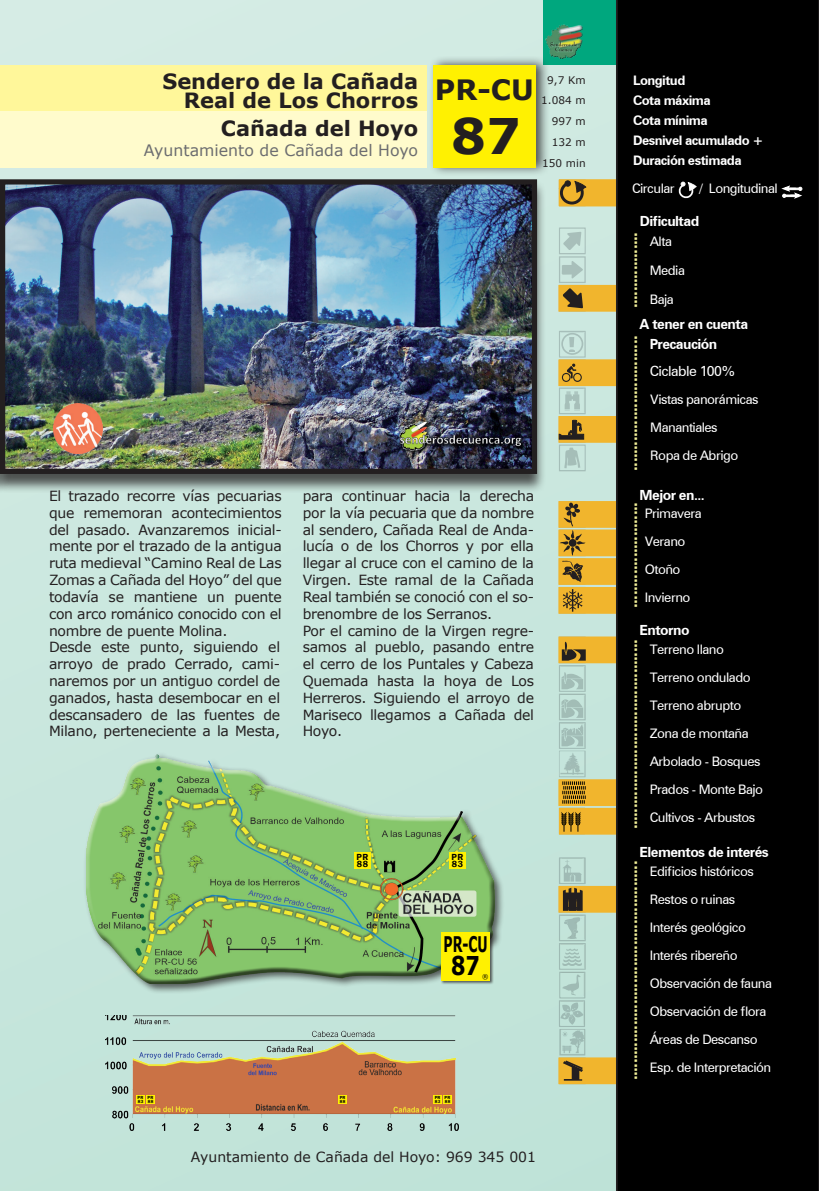
<style>
.page{position:relative;width:819px;height:1191px;background:#fff}
.page>*{position:absolute;margin:0;border:0;box-sizing:border-box;transform-origin:0 0}
.t1{font:700 49px "Verdana";color:#231f20}
.t2{font:28.53px "Myriad Pro";color:#d1d2d4;scale:2 1}
.t3{font:700 28px "Verdana";color:#231f20}
.t4{font:700 25.9px "Verdana";color:#000;scale:.78 1}
.t5{font:700 21.53px "Verdana";color:#000;scale:.58 1}
.t6{font:700 21px/19.2px "Verdana";color:#231f20;text-align:right}
.t7{font:15.75px "Verdana";color:#6c6d70}
.t8{font:14px/16.8px "Verdana";letter-spacing:-.02em;color:#231f20}
.t9{font:700 14px "Zurich BT";letter-spacing:-.04em;color:#fff}
.t10{font:14px "Verdana";color:#231f20}
.t11{font:14px "Zurich BT";letter-spacing:-.04em;color:#fff}
.t12{font:13.12px/28px "Zurich BT";letter-spacing:-.04em;color:#fff}
.t13{font:700 13.12px "Verdana";color:#f3f199}
.t14{font:700 13.12px "Zurich BT";letter-spacing:-.04em;color:#fff}
.t15{font:10.5px/20.8px "Verdana";color:#231f20;text-align:right}
.t16{font:600 9.1px/7px "Franklin Gothic";letter-spacing:.05em;color:#000}
.t17{font:6.83px "Verdana";color:#000;scale:.93 1}
.t18{font:600 4.55px/3.5px "Franklin Gothic";letter-spacing:.05em;color:#000}
</style>
<div class="page">
<div style="left:1px;top:0;width:619px;height:1191px;background:#c9e7dd"></div>
<div style="left:542px;top:0;width:73px;height:64px;background:#00a77e"></div>
<img style="left:545px;top:25px;width:38px;height:33px">
<img style="left:559px;top:750px;width:26px;height:27px">
<img style="left:559px;top:1029px;width:26px;height:26px">
<div style="left:429px;top:55px;width:121px;height:122px;background:#231f20;opacity:.75"></div>
<div style="left:433px;top:65px;width:103px;height:102px;background:#fff101"></div>
<div style="left:0;top:65px;width:427px;height:49px;background:#fff79a"></div>
<div style="left:0;top:111px;width:427px;height:56px;background:#fffbcc"></div>
<div style="left:83px;top:751px;width:421px;height:243px;background:#231f20;opacity:.7"></div>
<div style="left:81px;top:749px;width:400px;height:182px;background:#fff;opacity:.75"></div>
<div style="left:90px;top:752px;width:409px;height:237px;background:#231f20;opacity:.75"></div>
<div style="left:0;top:180px;width:546px;height:313px;background:#231f20;opacity:.75"></div>
<img style="left:6px;top:185px;width:525px;height:283px">
<div style="left:0;top:179px;width:537px;height:295px;border:5px solid #231f20"></div>
<img style="left:105px;top:1015px;width:353px;height:115px">
<div style="left:136px;top:1095px;width:9px;height:8px;background:#fff101"></div>
<div style="left:338px;top:1095px;width:9px;height:8px;background:#fff101"></div>
<div style="left:146px;top:1095px;width:9px;height:8px;background:#fff101"></div>
<div style="left:433px;top:1095px;width:8px;height:8px;background:#fff101"></div>
<div style="left:443px;top:1095px;width:8px;height:8px;background:#fff101"></div>
<div style="left:449px;top:852px;width:16px;height:17px;background:#fff101"></div>
<div style="left:354px;top:852px;width:17px;height:17px;background:#fff101"></div>
<div style="left:441px;top:932px;width:52px;height:53px;background:#231f20;opacity:.7"></div>
<div style="left:441px;top:932px;width:49px;height:48px;background:#fff101"></div>
<img style="left:396px;top:417px;width:131px;height:40px">
<svg style="left:558px;top:1057px;width:58px;height:27px;background:#d7a42f"></svg>
<svg style="left:558px;top:779px;width:58px;height:55px;background:#d2a230"></svg>
<svg style="left:558px;top:179px;width:58px;height:28px;background:#d1a031"></svg>
<svg style="left:558px;top:636px;width:58px;height:113px"></svg>
<svg style="left:558px;top:501px;width:58px;height:113px;background:#d9a835"></svg>
<svg style="left:558px;top:857px;width:58px;height:170px"></svg>
<svg style="left:558px;top:227px;width:58px;height:85px"></svg>
<svg style="left:558px;top:331px;width:58px;height:140px"></svg>
<img style="left:53px;top:404px;width:50px;height:49px">
<div style="left:616px;top:0;width:203px;height:1191px;background:#000"></div>
<svg style="left:676px;top:182px;width:20px;height:18px"></svg>
<svg style="left:781px;top:185px;width:21px;height:14px"></svg>
<h3 class="t6" style="left:162px;top:71px;width:257px">Sendero de la Cañada<br>Real de Los Chorros</h3>
<h3 class="t3" style="left:435px;top:70px;width:100px">PR-CU</h3>
<h3 class="t6" style="left:221px;top:119px;width:199px">Cañada del Hoyo</h3>
<h1 class="t1" style="left:451px;top:101px;width:71px">87</h1>
<p class="t7" style="left:144px;top:139px;width:276px">Ayuntamiento de Cañada del Hoyo</p>
<p class="t15" style="left:541px;top:69px;width:46px">9,7 Km<br>1.084 m<br>997 m<br>132 m</p>
<p class="t15" style="left:542px;top:153px;width:45px">150 min</p>
<h2 class="t2" style="left:565px;top:325px;width:8px">!</h2>
<p class="t8" style="left:49px;top:487px;width:234px">El trazado recorre vías pecuarias que rememoran acontecimientos del pasado. Avanzaremos inicial&shy;mente por el trazado de la antigua ruta medieval “Camino Real de Las<br>Zomas a Cañada del Hoyo” del que todavía se mantiene un puente con arco románico conocido con el nombre de puente Molina.<br>Desde este punto, siguiendo el arroyo de prado Cerrado, cami&shy;naremos por un antiguo cordel de ganados, hasta desembocar en el descansadero de las fuentes de<br>Milano, perteneciente a la Mesta,</p>
<p class="t8" style="left:303px;top:487px;width:233px">para continuar hacia la derecha por la vía pecuaria que da nombre al sendero, Cañada Real de Anda&shy;lucía o de los Chorros y por ella llegar al cruce con el camino de la<br>Virgen. Este ramal de la Cañada<br>Real también se conoció con el so&shy;brenombre de los Serranos.<br>Por el camino de la Virgen regre&shy;samos al pueblo, pasando entre el cerro de los Puntales y Cabeza<br>Quemada hasta la hoya de Los<br>Herreros. Siguiendo el arroyo de<br>Mariseco llegamos a Cañada del<br>Hoyo.</p>
<p class="t16" style="left:356px;top:854px;width:13px">PR<br>88</p>
<p class="t16" style="left:451px;top:854px;width:13px">PR<br>83</p>
<h3 class="t5" style="left:443px;top:928px;width:78px">PR-CU</h3>
<h3 class="t4" style="left:451px;top:946px;width:38px">87</h3>
<p class="t17" style="left:482px;top:972px;width:8px">®</p>
<p class="t18" style="left:138px;top:1095px;width:7px">PR<br>83</p>
<p class="t18" style="left:339px;top:1095px;width:7px">PR<br>88</p>
<p class="t18" style="left:147px;top:1095px;width:7px">PR<br>88</p>
<p class="t18" style="left:434px;top:1095px;width:7px">PR<br>83</p>
<p class="t18" style="left:444px;top:1095px;width:7px">PR<br>88</p>
<p class="t10" style="left:191px;top:1147px;width:346px">Ayuntamiento de Cañada del Hoyo: 969 345 001</p>
<p class="t14" style="left:633px;top:71px;width:54px">Longitud</p>
<p class="t14" style="left:633px;top:91px;width:79px">Cota máxima</p>
<p class="t14" style="left:633px;top:131px;width:132px">Desnivel acumulado +</p>
<p class="t14" style="left:633px;top:111px;width:76px">Cota mínima</p>
<p class="t14" style="left:633px;top:150px;width:110px">Duración estimada</p>
<p class="t12" style="left:632px;top:174px;width:44px">Circular</p>
<p class="t12" style="left:699px;top:174px;width:80px">/ Longitudinal</p>
<p class="t9" style="left:639px;top:211px;width:61px">Dificultad</p>
<p class="t13" style="left:623px;top:308px;width:78px;rotate:-90deg">..................</p>
<p class="t12" style="left:649px;top:226px;width:24px">Alta</p>
<p class="t12" style="left:649px;top:255px;width:37px">Media</p>
<p class="t12" style="left:649px;top:284px;width:26px">Baja</p>
<p class="t9" style="left:639px;top:314px;width:110px">A tener en cuenta</p>
<p class="t13" style="left:623px;top:471px;width:137px;rotate:-90deg">................................</p>
<p class="t9" style="left:649px;top:334px;width:69px">Precaución</p>
<p class="t11" style="left:649px;top:361px;width:87px">Ciclable 100%</p>
<p class="t12" style="left:650px;top:384px;width:110px">Vistas panorámicas<br>Manantiales<br>Ropa de Abrigo</p>
<p class="t9" style="left:639px;top:485px;width:66px">Mejor en...</p>
<p class="t13" style="left:623px;top:608px;width:107px;rotate:-90deg">.........................</p>
<p class="t12" style="left:644px;top:499px;width:58px">Primavera<br>Verano<br>Otoño<br>Invierno</p>
<p class="t9" style="left:639px;top:620px;width:51px">Entorno</p>
<p class="t13" style="left:623px;top:829px;width:192px;rotate:-90deg">.............................................</p>
<p class="t12" style="left:649px;top:635px;width:115px">Terreno llano<br>Terreno ondulado<br>Terreno abrupto<br>Zona de montaña<br>Arbolado - Bosques<br>Prados - Monte Bajo<br>Cultivos - Arbustos</p>
<p class="t9" style="left:639px;top:841px;width:131px">Elementos de interés</p>
<p class="t13" style="left:623px;top:1080px;width:221px;rotate:-90deg">....................................................</p>
<p class="t12" style="left:649px;top:856px;width:124px">Edificios históricos<br>Restos o ruinas<br>Interés geológico<br>Interés ribereño<br>Observación de fauna<br>Observación de flora<br>Áreas de Descanso<br>Esp. de Interpretación</p>
</div>
